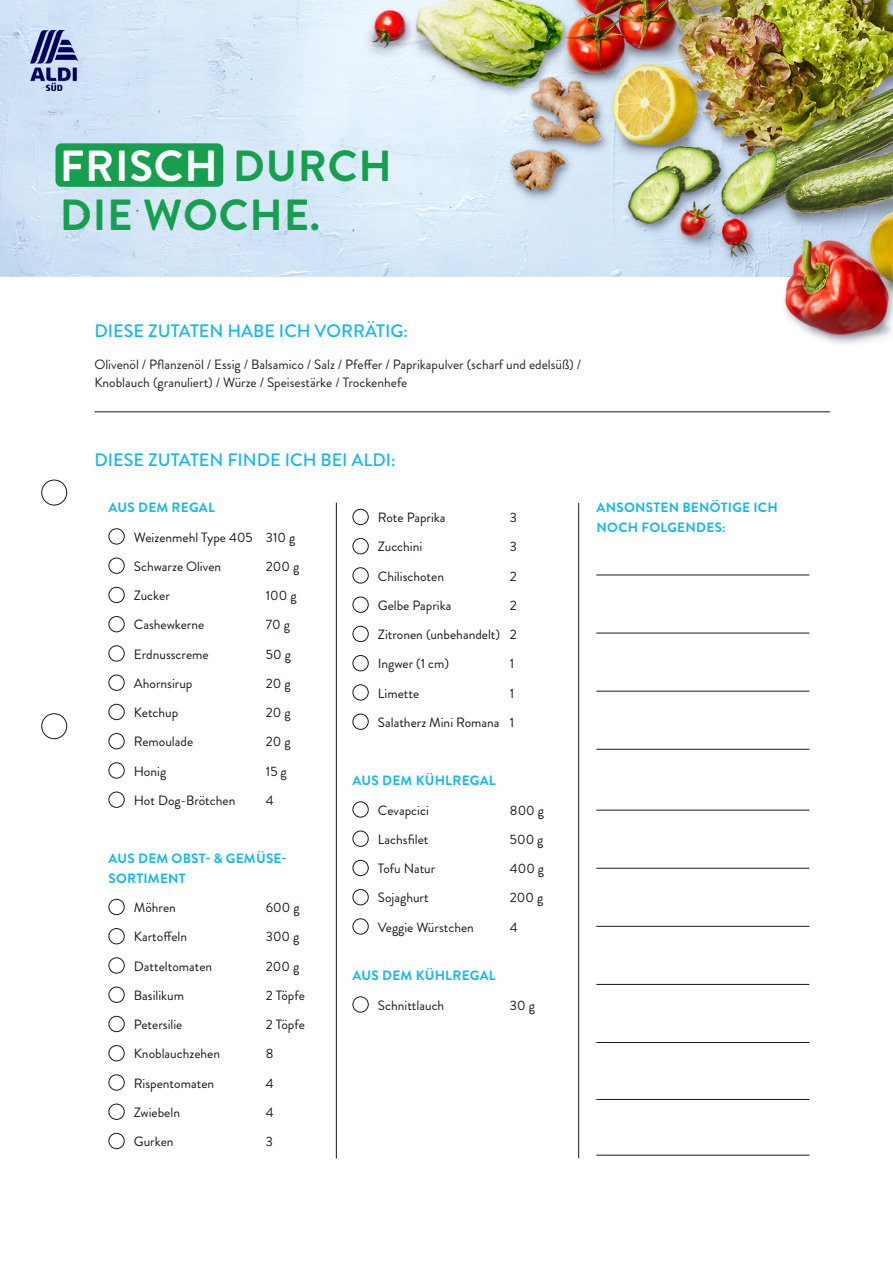
<style>
.page{position:relative;width:893px;height:1263px;background:#fff}
.page>*{position:absolute;margin:0;border:0;box-sizing:border-box;transform-origin:0 0}
.Naehrwerte_Liste{font:700 43.5px/48.8px "Brandon Grotesque";letter-spacing:.02em;color:#169f4e}
.txt{font:500 18px "Brandon Grotesque";color:#12b8ed}
.Zutatenliste_Woche{font:13.5px "Brandon Grotesque";color:#1d160f}
.txt-2{font:13.5px/18px "Brandon Grotesque";color:#231f20}
.Zutatenliste_Woche-2{font:700 13.5px/19.5px "Brandon Grotesque";letter-spacing:.02em;color:#12b8ed}
.Headline_2{font:700 13.5px "Brandon Grotesque";letter-spacing:.02em;color:#12b8ed}
.s1{color:#fff}
</style>
<div class="page">
<img style="left:0;top:0;width:892px;height:412px">
<hr style="left:336px;top:503px;width:1px;height:655px;background:#1d160f">
<hr style="left:578px;top:503px;width:1px;height:655px;background:#1d160f">
<hr style="left:94px;top:412px;width:736px;height:1px;background:#1d160f">
<div style="left:42px;top:480px;width:25px;height:25px;border:1px solid #1d160f;border-radius:50%"></div>
<div style="left:42px;top:713px;width:25px;height:26px;border:1px solid #1d160f;border-radius:50%"></div>
<div style="left:56px;top:143px;width:167px;height:44px;background:#169f4e;border-radius:6px"></div>
<img style="left:30px;top:30px;width:47px;height:60px">
<div style="left:108px;top:528px;width:17px;height:17px;border:1px solid #1d160f;border-radius:50%"></div>
<div style="left:108px;top:557px;width:17px;height:17px;border:1px solid #1d160f;border-radius:50%"></div>
<div style="left:108px;top:587px;width:17px;height:16px;border:1px solid #1d160f;border-radius:50%"></div>
<div style="left:108px;top:616px;width:17px;height:16px;border:1px solid #1d160f;border-radius:50%"></div>
<div style="left:108px;top:645px;width:17px;height:17px;border:1px solid #1d160f;border-radius:50%"></div>
<div style="left:108px;top:674px;width:17px;height:17px;border:1px solid #1d160f;border-radius:50%"></div>
<div style="left:108px;top:704px;width:17px;height:16px;border:1px solid #1d160f;border-radius:50%"></div>
<div style="left:108px;top:733px;width:17px;height:16px;border:1px solid #1d160f;border-radius:50%"></div>
<div style="left:108px;top:762px;width:17px;height:17px;border:1px solid #1d160f;border-radius:50%"></div>
<div style="left:108px;top:791px;width:17px;height:17px;border:1px solid #1d160f;border-radius:50%"></div>
<div style="left:108px;top:899px;width:17px;height:16px;border:1px solid #1d160f;border-radius:50%"></div>
<div style="left:108px;top:928px;width:17px;height:16px;border:1px solid #1d160f;border-radius:50%"></div>
<div style="left:108px;top:957px;width:17px;height:17px;border:1px solid #1d160f;border-radius:50%"></div>
<div style="left:108px;top:986px;width:17px;height:17px;border:1px solid #1d160f;border-radius:50%"></div>
<div style="left:108px;top:1016px;width:17px;height:16px;border:1px solid #1d160f;border-radius:50%"></div>
<div style="left:108px;top:1045px;width:17px;height:16px;border:1px solid #1d160f;border-radius:50%"></div>
<div style="left:108px;top:1074px;width:17px;height:17px;border:1px solid #1d160f;border-radius:50%"></div>
<div style="left:108px;top:1103px;width:17px;height:17px;border:1px solid #1d160f;border-radius:50%"></div>
<div style="left:108px;top:1133px;width:17px;height:16px;border:1px solid #1d160f;border-radius:50%"></div>
<div style="left:352px;top:509px;width:17px;height:16px;border:1px solid #1d160f;border-radius:50%"></div>
<div style="left:352px;top:538px;width:17px;height:16px;border:1px solid #1d160f;border-radius:50%"></div>
<div style="left:352px;top:567px;width:17px;height:17px;border:1px solid #1d160f;border-radius:50%"></div>
<div style="left:352px;top:596px;width:17px;height:17px;border:1px solid #1d160f;border-radius:50%"></div>
<div style="left:352px;top:626px;width:17px;height:16px;border:1px solid #1d160f;border-radius:50%"></div>
<div style="left:352px;top:655px;width:17px;height:16px;border:1px solid #1d160f;border-radius:50%"></div>
<div style="left:352px;top:684px;width:17px;height:17px;border:1px solid #1d160f;border-radius:50%"></div>
<div style="left:352px;top:713px;width:17px;height:17px;border:1px solid #1d160f;border-radius:50%"></div>
<div style="left:352px;top:801px;width:17px;height:17px;border:1px solid #1d160f;border-radius:50%"></div>
<div style="left:352px;top:830px;width:17px;height:17px;border:1px solid #1d160f;border-radius:50%"></div>
<div style="left:352px;top:860px;width:17px;height:16px;border:1px solid #1d160f;border-radius:50%"></div>
<div style="left:352px;top:889px;width:17px;height:16px;border:1px solid #1d160f;border-radius:50%"></div>
<div style="left:352px;top:918px;width:17px;height:17px;border:1px solid #1d160f;border-radius:50%"></div>
<div style="left:352px;top:996px;width:17px;height:17px;border:1px solid #1d160f;border-radius:50%"></div>
<hr style="left:596px;top:810px;width:213px;height:1px;background:#1d160f">
<hr style="left:596px;top:868px;width:213px;height:1px;background:#1d160f">
<hr style="left:596px;top:984px;width:213px;height:1px;background:#1d160f">
<hr style="left:596px;top:575px;width:213px;height:1px;background:#1d160f">
<hr style="left:596px;top:926px;width:213px;height:1px;background:#1d160f">
<hr style="left:596px;top:1042px;width:213px;height:1px;background:#1d160f">
<hr style="left:596px;top:633px;width:213px;height:1px;background:#1d160f">
<hr style="left:596px;top:691px;width:213px;height:1px;background:#1d160f">
<hr style="left:596px;top:749px;width:213px;height:1px;background:#1d160f">
<hr style="left:596px;top:1099px;width:213px;height:1px;background:#1d160f">
<hr style="left:596px;top:1155px;width:213px;height:1px;background:#1d160f">
<p class="Naehrwerte_Liste" style="left:60px;top:142px;width:334px"><span class="s1">FRISCH</span> DURCH<br>DIE WOCHE.</p>
<p class="txt" style="left:95px;top:319px;width:315px">DIESE ZUTATEN HABE ICH VORRÄTIG:</p>
<p class="txt-2" style="left:94px;top:355px;width:488px">Olivenöl / Pflanzenöl / Essig / Balsamico / Salz / Pfeffer / Paprikapulver (scharf und edelsüß) /<br>Knoblauch (granuliert) / Würze / Speisestärke / Trockenhefe</p>
<p class="txt" style="left:94px;top:448px;width:303px">DIESE ZUTATEN FINDE ICH BEI ALDI:</p>
<p class="Headline_2" style="left:109px;top:498px;width:108px">AUS DEM REGAL</p>
<p class="Zutatenliste_Woche" style="left:134px;top:528px;width:163px">Weizenmehl Type 405 310 g</p>
<p class="Zutatenliste_Woche" style="left:134px;top:557px;width:89px">Schwarze Oliven</p>
<p class="Zutatenliste_Woche" style="left:266px;top:557px;width:35px">200 g</p>
<p class="Zutatenliste_Woche" style="left:134px;top:586px;width:37px">Zucker</p>
<p class="Zutatenliste_Woche" style="left:266px;top:586px;width:32px">100 g</p>
<p class="Zutatenliste_Woche" style="left:134px;top:615px;width:72px">Cashewkerne</p>
<p class="Zutatenliste_Woche" style="left:266px;top:615px;width:26px">70 g</p>
<p class="Zutatenliste_Woche" style="left:134px;top:645px;width:76px">Erdnusscreme</p>
<p class="Zutatenliste_Woche" style="left:266px;top:645px;width:26px">50 g</p>
<p class="Zutatenliste_Woche" style="left:134px;top:674px;width:60px">Ahornsirup</p>
<p class="Zutatenliste_Woche" style="left:266px;top:674px;width:26px">20 g</p>
<p class="Zutatenliste_Woche" style="left:134px;top:703px;width:46px">Ketchup</p>
<p class="Zutatenliste_Woche" style="left:266px;top:703px;width:26px">20 g</p>
<p class="Zutatenliste_Woche" style="left:134px;top:732px;width:61px">Remoulade</p>
<p class="Zutatenliste_Woche" style="left:266px;top:732px;width:26px">20 g</p>
<p class="Zutatenliste_Woche" style="left:134px;top:762px;width:34px">Honig</p>
<p class="Zutatenliste_Woche" style="left:266px;top:762px;width:22px">15 g</p>
<p class="Zutatenliste_Woche" style="left:134px;top:791px;width:103px">Hot Dog-Brötchen</p>
<p class="Zutatenliste_Woche" style="left:266px;top:791px;width:9px">4</p>
<p class="Zutatenliste_Woche-2" style="left:109px;top:849px;width:179px">AUS DEM OBST- &amp; GEMÜSE-<br>SORTIMENT</p>
<p class="Zutatenliste_Woche" style="left:134px;top:898px;width:44px">Möhren</p>
<p class="Zutatenliste_Woche" style="left:266px;top:898px;width:35px">600 g</p>
<p class="Zutatenliste_Woche" style="left:134px;top:927px;width:55px">Kartoffeln</p>
<p class="Zutatenliste_Woche" style="left:266px;top:927px;width:35px">300 g</p>
<p class="Zutatenliste_Woche" style="left:134px;top:957px;width:80px">Datteltomaten</p>
<p class="Zutatenliste_Woche" style="left:266px;top:957px;width:35px">200 g</p>
<p class="Zutatenliste_Woche" style="left:134px;top:986px;width:52px">Basilikum</p>
<p class="Zutatenliste_Woche" style="left:266px;top:986px;width:41px">2 Töpfe</p>
<p class="Zutatenliste_Woche" style="left:134px;top:1015px;width:50px">Petersilie</p>
<p class="Zutatenliste_Woche" style="left:266px;top:1015px;width:41px">2 Töpfe</p>
<p class="Zutatenliste_Woche" style="left:134px;top:1044px;width:88px">Knoblauchzehen</p>
<p class="Zutatenliste_Woche" style="left:266px;top:1044px;width:9px">8</p>
<p class="Zutatenliste_Woche" style="left:134px;top:1074px;width:82px">Rispentomaten</p>
<p class="Zutatenliste_Woche" style="left:266px;top:1074px;width:9px">4</p>
<p class="Zutatenliste_Woche" style="left:134px;top:1103px;width:48px">Zwiebeln</p>
<p class="Zutatenliste_Woche" style="left:266px;top:1103px;width:9px">4</p>
<p class="Zutatenliste_Woche" style="left:134px;top:1132px;width:41px">Gurken</p>
<p class="Zutatenliste_Woche" style="left:266px;top:1132px;width:9px">3</p>
<p class="Zutatenliste_Woche" style="left:378px;top:508px;width:69px">Rote Paprika</p>
<p class="Zutatenliste_Woche" style="left:510px;top:508px;width:9px">3</p>
<p class="Zutatenliste_Woche" style="left:378px;top:537px;width:46px">Zucchini</p>
<p class="Zutatenliste_Woche" style="left:510px;top:537px;width:9px">3</p>
<p class="Zutatenliste_Woche" style="left:378px;top:567px;width:68px">Chilischoten</p>
<p class="Zutatenliste_Woche" style="left:510px;top:567px;width:9px">2</p>
<p class="Zutatenliste_Woche" style="left:378px;top:596px;width:75px">Gelbe Paprika</p>
<p class="Zutatenliste_Woche" style="left:510px;top:596px;width:9px">2</p>
<p class="Zutatenliste_Woche" style="left:378px;top:625px;width:141px">Zitronen (unbehandelt) 2</p>
<p class="Zutatenliste_Woche" style="left:378px;top:654px;width:73px">Ingwer (1 cm)</p>
<p class="Zutatenliste_Woche" style="left:510px;top:654px;width:6px">1</p>
<p class="Zutatenliste_Woche" style="left:378px;top:684px;width:43px">Limette</p>
<p class="Zutatenliste_Woche" style="left:510px;top:684px;width:6px">1</p>
<p class="Zutatenliste_Woche" style="left:378px;top:713px;width:138px">Salatherz Mini Romana 1</p>
<p class="Zutatenliste_Woche-2" style="left:353px;top:771px;width:145px">AUS DEM KÜHLREGAL</p>
<p class="Zutatenliste_Woche" style="left:378px;top:801px;width:52px">Cevapcici</p>
<p class="Zutatenliste_Woche" style="left:510px;top:801px;width:35px">800 g</p>
<p class="Zutatenliste_Woche" style="left:378px;top:830px;width:52px">Lachsfilet</p>
<p class="Zutatenliste_Woche" style="left:510px;top:830px;width:35px">500 g</p>
<p class="Zutatenliste_Woche" style="left:378px;top:859px;width:59px">Tofu Natur</p>
<p class="Zutatenliste_Woche" style="left:510px;top:859px;width:36px">400 g</p>
<p class="Zutatenliste_Woche" style="left:378px;top:888px;width:52px">Sojaghurt</p>
<p class="Zutatenliste_Woche" style="left:510px;top:888px;width:35px">200 g</p>
<p class="Zutatenliste_Woche" style="left:378px;top:918px;width:98px">Veggie Würstchen</p>
<p class="Zutatenliste_Woche" style="left:510px;top:918px;width:9px">4</p>
<p class="Zutatenliste_Woche-2" style="left:353px;top:966px;width:145px">AUS DEM KÜHLREGAL</p>
<p class="Zutatenliste_Woche" style="left:378px;top:996px;width:68px">Schnittlauch</p>
<p class="Zutatenliste_Woche" style="left:510px;top:996px;width:26px">30 g</p>
<p class="Zutatenliste_Woche-2" style="left:597px;top:498px;width:183px">ANSONSTEN BENÖTIGE ICH<br>NOCH FOLGENDES:</p>
</div>
